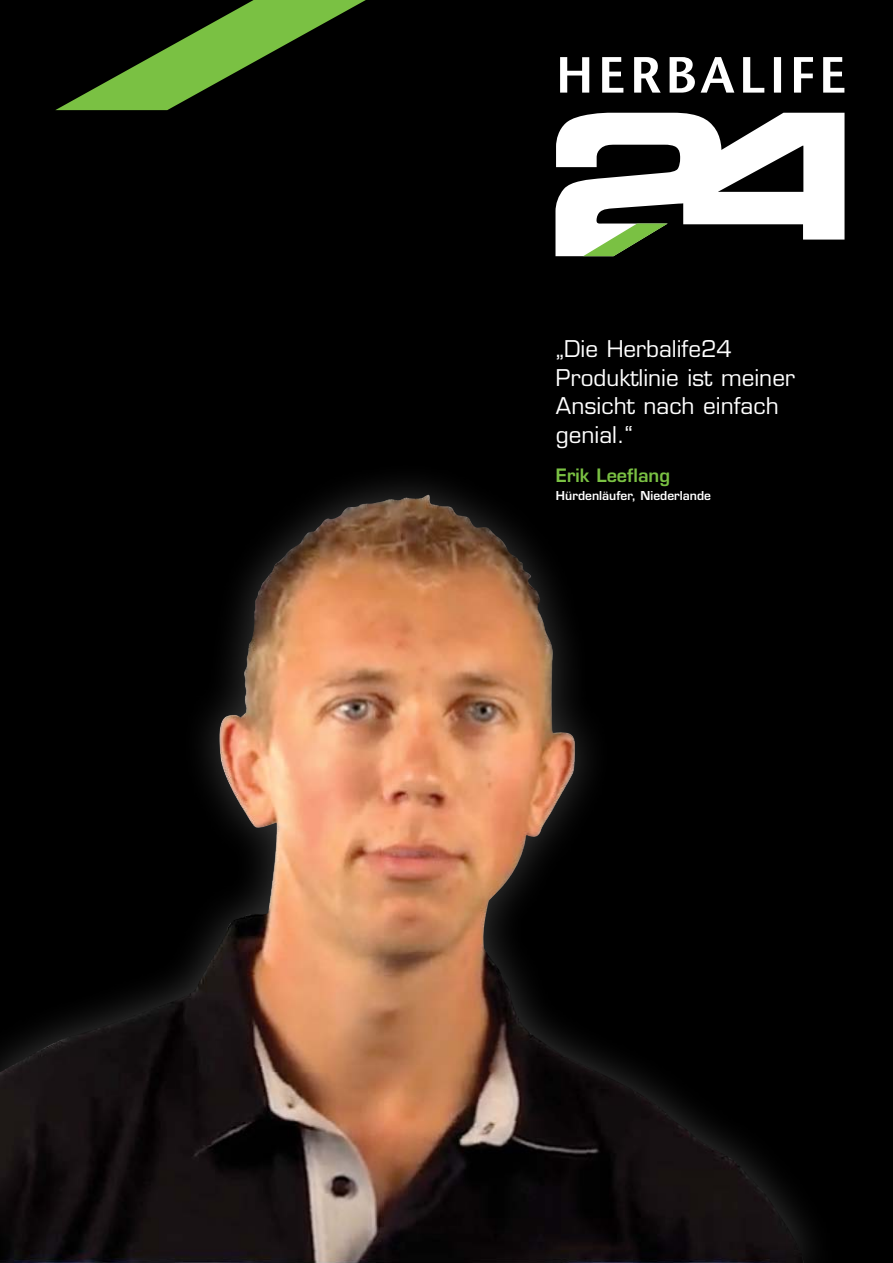
<style>
.page{position:relative;width:893px;height:1263px;background:#000}
.page>*{position:absolute;margin:0;border:0;box-sizing:border-box;transform-origin:0 0}
.t1{font:22.5px/28.5px "Eurostile LT Std";color:#fff}
.t2{font:600 18px "Eurostile LT Std";color:#7ac143}
.t3{font:600 12px "Eurostile LT Std";color:#fff}
</style>
<div class="page">
<img style="left:0;top:495px;width:804px;height:768px">
<svg style="left:555px;top:113px;width:289px;height:143px"></svg>
<svg style="left:560px;top:57px;width:284px;height:36px"></svg>
<svg style="left:55px;top:0;width:311px;height:110px"></svg>
<p class="t1" style="left:556px;top:335px;width:240px">„Die Herbalife24<br>Produktlinie ist meiner<br>Ansicht nach einfach genial.“</p>
<p class="t2" style="left:556px;top:464px;width:116px">Erik Leeflang</p>
<p class="t3" style="left:556px;top:488px;width:157px">Hürdenläufer, Niederlande</p>
</div>
